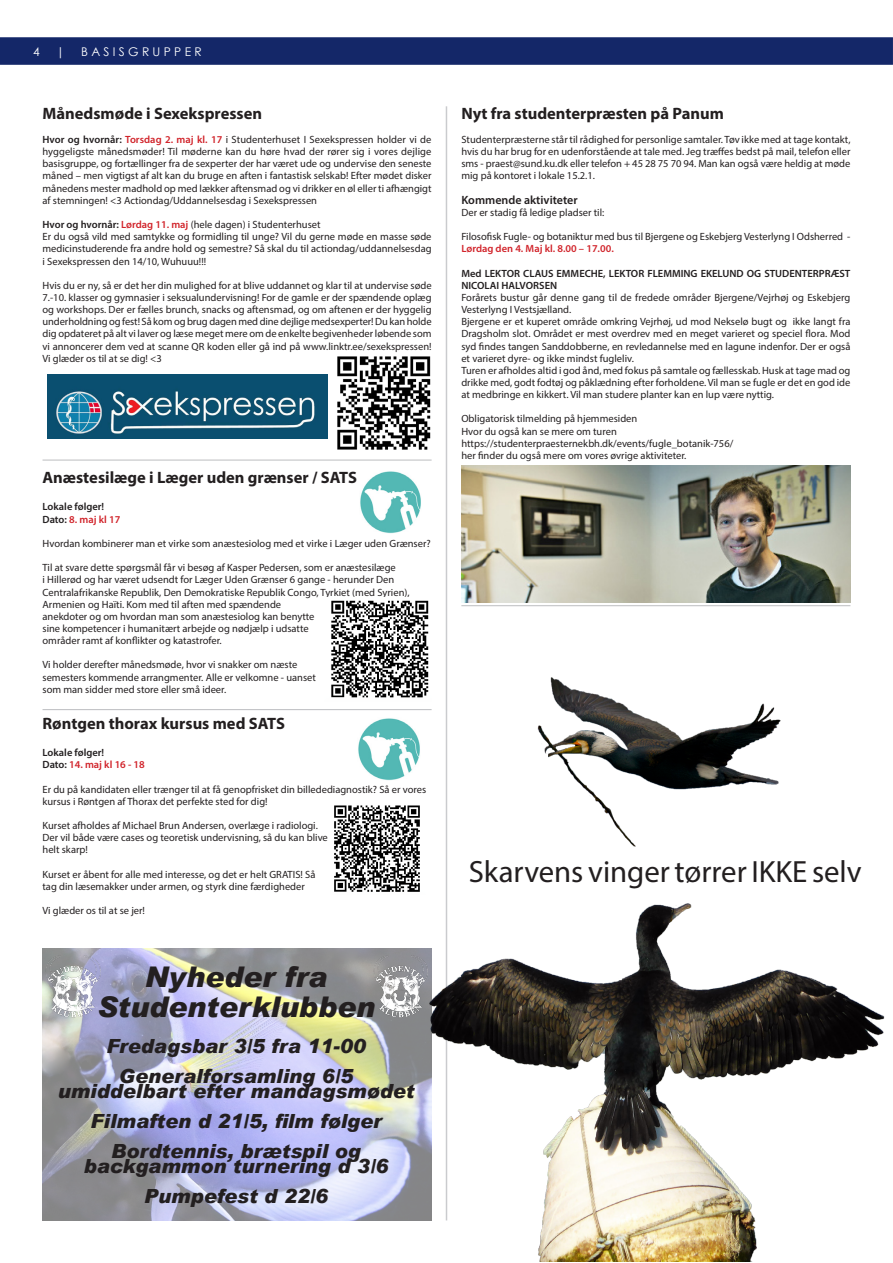
<style>
.page{position:relative;width:893px;height:1263px;background:#fff}
.page>*{position:absolute;margin:0;border:0;box-sizing:border-box;transform-origin:0 0}
.Brødtekst{font:30.75px "Myriad Pro";color:#231f20}
.Brødtekst-2{font:italic 900 28.5px/30px "Arial";color:#231f20;text-align:center}
.Brødtekst-3{font:italic 900 19.5px/15px "Arial";color:#231f20;text-align:center}
.Overskrift_mellem{font:700 16.5px "Myriad Pro";color:#231f20}
.Brødtekst-4{font:600 12px "Myriad Pro";color:#231f20}
.t1{font:12px "Century Gothic";color:#fff}
.Brødtekst-5{font:10.5px/12.1px "Myriad Pro";color:#231f20;text-align:justify}
.Brødtekst-6{font:600 10.5px/12.1px "Myriad Pro";color:#231f20}
.Brødtekst-7{font:600 10.5px "Myriad Pro";color:#d1232a}
.s1{font-weight:600}
.s2{font-weight:600;color:#d1232a}
.s3{color:#d1232a}
</style>
<div class="page">
<div style="left:0;top:37px;width:893px;height:28px;background:#142768;border:2px solid #142768"></div>
<img style="left:337px;top:356px;width:94px;height:94px">
<img style="left:47px;top:374px;width:280px;height:65px">
<hr style="left:446px;top:106px;width:1px;height:1114px;background:#bcbdc0">
<img style="left:331px;top:600px;width:98px;height:98px">
<img style="left:334px;top:805px;width:38px;height:87px">
<img style="left:360px;top:471px;width:61px;height:62px">
<img style="left:358px;top:720px;width:20px;height:58px">
<img style="left:461px;top:466px;width:389px;height:137px">
<img style="left:43px;top:948px;width:329px;height:272px">
<hr style="left:43px;top:709px;width:389px;height:1px;background:#bcbdc0">
<hr style="left:43px;top:460px;width:389px;height:1px;background:#bcbdc0">
<hr style="left:461px;top:605px;width:389px;height:1px;background:#bcbdc0">
<img style="left:45px;top:950px;width:56px;height:80px">
<img style="left:372px;top:805px;width:513px;height:457px">
<img style="left:378px;top:617px;width:461px;height:299px">
<p class="t1" style="left:33px;top:43px;width:8px">4</p>
<p class="t1" style="left:57px;top:43px;width:10px">|</p>
<p class="t1" style="left:81px;top:43px;width:122px">B A S I S G R U P P E R</p>
<p class="Overskrift_mellem" style="left:43px;top:102px;width:221px">Månedsmøde i Sexekspressen</p>
<p class="Brødtekst-5" style="left:43px;top:133px;width:391px"><span class="s1">Hvor og hvornår:</span> <span class="s2">Torsdag 2. maj kl. 17</span> i Studenterhuset I Sexekspressen holder vi de hyggeligste månedsmøder! Til møderne kan du høre hvad der rører sig i vores dejlige basisgruppe, og fortællinger fra de sexperter der har været ude og undervise den seneste måned – men vigtigst af alt kan du bruge en aften i fantastisk selskab! Efter mødet disker månedens mester madhold op med lækker aftensmad og vi drikker en øl eller ti afhængigt af stemningen! &lt;3 Actiondag/Uddannelsesdag i Sexekspressen</p>
<p class="Brødtekst-5" style="left:43px;top:218px;width:280px"><span class="s1">Hvor og hvornår:</span> <span class="s2">Lørdag 11. maj</span> (hele dagen) i Studenterhuset</p>
<p class="Brødtekst-5" style="left:43px;top:230px;width:391px">Er du også vild med samtykke og formidling til unge? Vil du gerne møde en masse søde medicinstuderende fra andre hold og semestre? Så skal du til actiondag/uddannelsesdag i Sexekspressen den 14/10, Wuhuuu!!!</p>
<p class="Brødtekst-5" style="left:43px;top:279px;width:391px">Hvis du er ny, så er det her din mulighed for at blive uddannet og klar til at undervise søde 7.-10. klasser og gymnasier i seksualundervisning! For de gamle er der spændende oplæg og workshops. Der er fælles brunch, snacks og aftensmad, og om aftenen er der hyggelig underholdning og fest! Så kom og brug dagen med dine dejlige medsexperter! Du kan holde dig opdateret på alt vi laver og læse meget mere om de enkelte begivenheder løbende som vi annoncerer dem ved at scanne QR koden eller gå ind på www.linktr.ee/sexekspressen!<br>Vi glæder os til at se dig! &lt;3</p>
<p class="Overskrift_mellem" style="left:43px;top:467px;width:316px">Anæstesilæge i Læger uden grænser / SATS</p>
<p class="Brødtekst-6" style="left:43px;top:501px;width:79px">Lokale følger!<br>Dato: <span class="s3">8. maj kl 17</span></p>
<p class="Brødtekst-5" style="left:43px;top:537px;width:390px">Hvordan kombinerer man et virke som anæstesiolog med et virke i Læger uden Grænser?</p>
<p class="Brødtekst-5" style="left:43px;top:561px;width:369px;text-align:left">Til at svare dette spørgsmål får vi besøg af Kasper Pedersen, som er anæstesilæge<br>i Hillerød og har været udsendt for Læger Uden Grænser 6 gange - herunder Den Centralafrikanske Republik, Den Demokratiske Republik Congo, Tyrkiet (med Syrien), Armenien og Haïti. Kom med til aften med spændende<br>anekdoter og om hvordan man som anæstesiolog kan benytte<br>sine kompetencer i humanitært arbejde og nødjælp i udsatte<br>områder ramt af konflikter og katastrofer.</p>
<p class="Brødtekst-5" style="left:43px;top:659px;width:275px;text-align:left">Vi holder derefter månedsmøde, hvor vi snakker om næste semesters kommende arrangmenter. Alle er velkomne - uanset som man sidder med store eller små ideer.</p>
<p class="Overskrift_mellem" style="left:43px;top:713px;width:244px">Røntgen thorax kursus med SATS</p>
<p class="Brødtekst-6" style="left:43px;top:746px;width:104px">Lokale følger!<br>Dato: <span class="s3">14. maj kl 16 - 18</span></p>
<p class="Brødtekst-5" style="left:43px;top:783px;width:385px">Er du på kandidaten eller trænger til at få genopfrisket din billedediagnostik? Så er vores kursus i Røntgen af Thorax det perfekte sted for dig!</p>
<p class="Brødtekst-5" style="left:43px;top:819px;width:287px;text-align:left">Kurset afholdes af Michael Brun Andersen, overlæge i radiologi.<br>Der vil både være cases og teoretisk undervisning, så du kan blive helt skarp!</p>
<p class="Brødtekst-5" style="left:43px;top:868px;width:274px">Kurset er åbent for alle med interesse, og det er helt GRATIS! Så tag din læsemakker under armen, og styrk dine færdigheder</p>
<p class="Brødtekst-5" style="left:43px;top:904px;width:104px">Vi glæder os til at se jer!</p>
<p class="Brødtekst-2" style="left:97px;top:961px;width:280px">Nyheder fra<br>Studenterklubben</p>
<p class="Brødtekst-3" style="left:106px;top:1038px;width:261px">Fredagsbar 3/5 fra 11-00</p>
<p class="Brødtekst-3" style="left:58px;top:1068px;width:358px">Generalforsamling 6/5 umiddelbart efter mandagsmødet</p>
<p class="Brødtekst-3" style="left:91px;top:1113px;width:293px">Filmaften d 21/5, film følger</p>
<p class="Brødtekst-3" style="left:84px;top:1143px;width:306px">Bordtennis, brætspil og backgammon turnering d 3/6</p>
<p class="Brødtekst-3" style="left:144px;top:1188px;width:186px">Pumpefest d 22/6</p>
<p class="Overskrift_mellem" style="left:461px;top:102px;width:264px">Nyt fra studenterpræsten på Panum</p>
<p class="Brødtekst-5" style="left:461px;top:133px;width:391px">Studenterpræsterne står til rådighed for personlige samtaler. Tøv ikke med at tage kontakt, hvis du har brug for en udenforstående at tale med. Jeg træffes bedst på mail, telefon eller sms - praest@sund.ku.dk eller telefon + 45 28 75 70 94. Man kan også være heldig at møde mig på kontoret i lokale 15.2.1.</p>
<p class="Brødtekst-4" style="left:461px;top:192px;width:118px">Kommende aktiviteter</p>
<p class="Brødtekst-5" style="left:461px;top:206px;width:144px">Der er stadig få ledige pladser til:</p>
<p class="Brødtekst-5" style="left:461px;top:230px;width:391px">Filosofisk Fugle- og botaniktur med bus til Bjergene og Eskebjerg Vesterlyng I Odsherred -</p>
<p class="Brødtekst-7" style="left:461px;top:242px;width:154px">Lørdag den 4. Maj kl. 8.00 – 17.00.</p>
<p class="Brødtekst-6" style="left:461px;top:267px;width:391px">Med LEKTOR CLAUS EMMECHE, LEKTOR FLEMMING EKELUND OG STUDENTERPRÆST<br>NICOLAI HALVORSEN</p>
<p class="Brødtekst-5" style="left:461px;top:291px;width:390px">Forårets bustur går denne gang til de fredede områder Bjergene/Vejrhøj og Eskebjerg<br>Vesterlyng I Vestsjælland.</p>
<p class="Brødtekst-5" style="left:461px;top:315px;width:391px">Bjergene er et kuperet område omkring Vejrhøj, ud mod Nekselø bugt og ikke langt fra Dragsholm slot. Området er mest overdrev med en meget varieret og speciel flora. Mod syd findes tangen Sanddobberne, en revledannelse med en lagune indenfor. Der er også et varieret dyre- og ikke mindst fugleliv.</p>
<p class="Brødtekst-5" style="left:461px;top:364px;width:391px">Turen er afholdes altid i god ånd, med fokus på samtale og fællesskab. Husk at tage mad og drikke med, godt fodtøj og påklædning efter forholdene. Vil man se fugle er det en god ide at medbringe en kikkert. Vil man studere planter kan en lup være nyttig.</p>
<p class="Brødtekst-5" style="left:461px;top:413px;width:177px">Obligatorisk tilmelding på hjemmesiden</p>
<p class="Brødtekst-5" style="left:461px;top:425px;width:157px">Hvor du også kan se mere om turen</p>
<p class="Brødtekst-5" style="left:461px;top:437px;width:273px">https://studenterpraesternekbh.dk/events/fugle_botanik-756/</p>
<p class="Brødtekst-5" style="left:461px;top:449px;width:227px">her finder du også mere om vores øvrige aktiviteter.</p>
<p class="Brødtekst" style="left:469px;top:852px;width:394px">Skarvens vinger tørrer IKKE selv</p>
</div>
